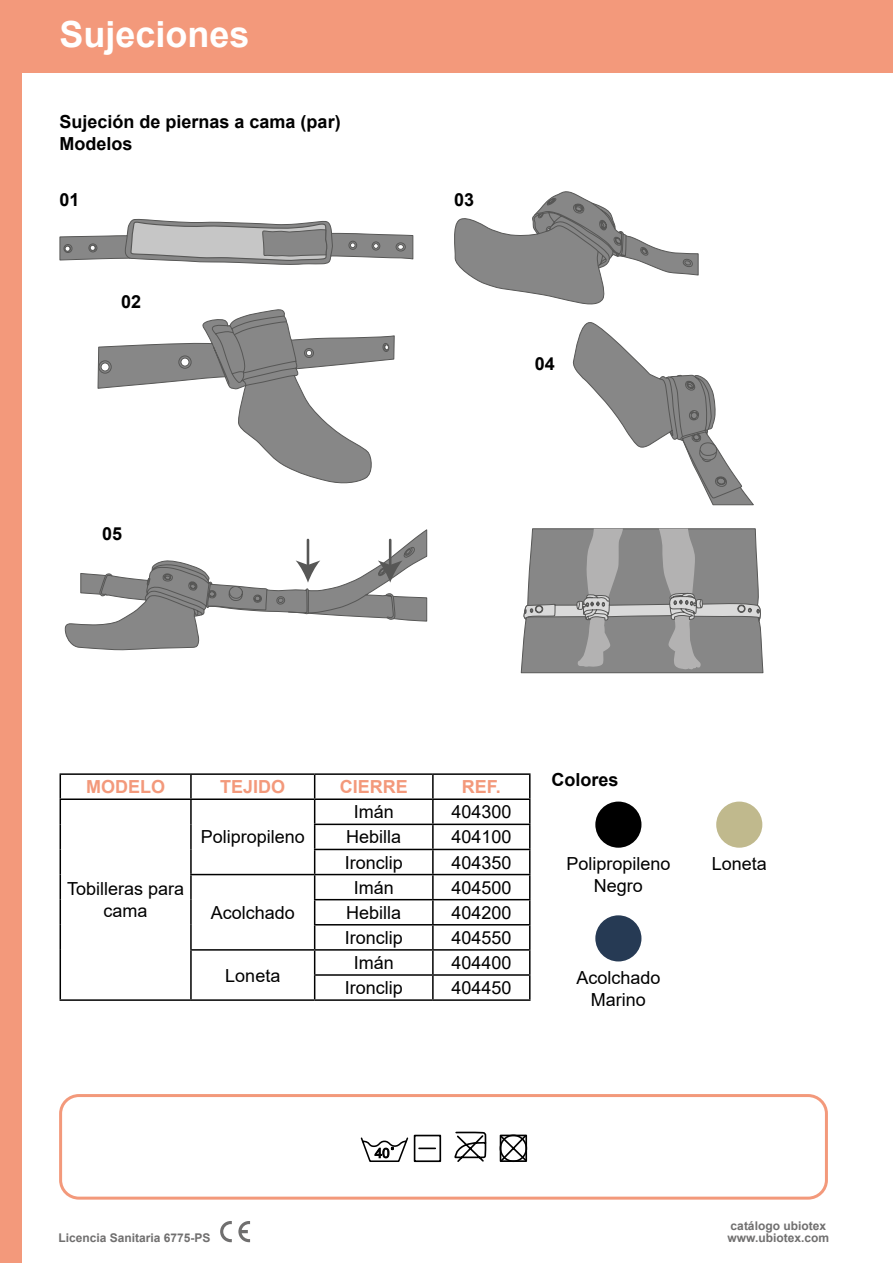
<style>
.page{position:relative;width:893px;height:1263px;background:#fff}
.page>*{position:absolute;margin:0;border:0;box-sizing:border-box;transform-origin:0 0}
.t1{font:700 36px "Arial";color:#fff}
.t2{font:18px/21.6px "Arial";color:#000;text-align:center}
.t3{font:700 18px/21.6px "Arial";color:#000}
.t4{font:700 18px "Arial";color:#f3997b}
.t5{font:700 12px/12px "Arial";color:#706f6f}
</style>
<div class="page">
<div style="left:0;top:0;width:21px;height:1263px;background:#f3997b"></div>
<div style="left:0;top:0;width:893px;height:72px;background:#f3997b"></div>
<svg style="left:220px;top:1221px;width:12px;height:21px"></svg>
<svg style="left:238px;top:1221px;width:12px;height:21px"></svg>
<div style="left:59px;top:1094px;width:769px;height:105px;border:3px solid #f3997b;border-radius:18px"></div>
<svg style="left:454px;top:1131px;width:33px;height:31px"></svg>
<svg style="left:499px;top:1134px;width:29px;height:29px"></svg>
<svg style="left:360px;top:1134px;width:82px;height:29px"></svg>
<hr style="left:60px;top:773px;width:131px;height:2px;background:#000">
<hr style="left:191px;top:773px;width:124px;height:2px;background:#000">
<hr style="left:190px;top:775px;width:2px;height:23px;background:#000">
<hr style="left:315px;top:773px;width:118px;height:2px;background:#000">
<hr style="left:433px;top:773px;width:98px;height:2px;background:#000">
<hr style="left:432px;top:775px;width:2px;height:23px;background:#000">
<hr style="left:529px;top:775px;width:2px;height:23px;background:#000">
<hr style="left:60px;top:798px;width:131px;height:2px;background:#000">
<hr style="left:191px;top:798px;width:124px;height:2px;background:#000">
<hr style="left:190px;top:800px;width:2px;height:24px;background:#000">
<hr style="left:315px;top:798px;width:118px;height:2px;background:#000">
<hr style="left:433px;top:798px;width:98px;height:2px;background:#000">
<hr style="left:432px;top:800px;width:2px;height:24px;background:#000">
<hr style="left:529px;top:800px;width:2px;height:24px;background:#000">
<hr style="left:190px;top:824px;width:2px;height:25px;background:#000">
<hr style="left:314px;top:824px;width:119px;height:1px;background:#000">
<hr style="left:433px;top:824px;width:98px;height:1px;background:#000">
<hr style="left:432px;top:825px;width:2px;height:24px;background:#000">
<hr style="left:529px;top:825px;width:2px;height:24px;background:#000">
<hr style="left:190px;top:849px;width:2px;height:25px;background:#000">
<hr style="left:314px;top:849px;width:119px;height:1px;background:#000">
<hr style="left:433px;top:849px;width:98px;height:1px;background:#000">
<hr style="left:432px;top:850px;width:2px;height:24px;background:#000">
<hr style="left:529px;top:850px;width:2px;height:24px;background:#000">
<hr style="left:190px;top:874px;width:125px;height:1px;background:#000">
<hr style="left:190px;top:875px;width:2px;height:25px;background:#000">
<hr style="left:315px;top:874px;width:118px;height:1px;background:#000">
<hr style="left:433px;top:874px;width:98px;height:1px;background:#000">
<hr style="left:432px;top:875px;width:2px;height:24px;background:#000">
<hr style="left:529px;top:875px;width:2px;height:24px;background:#000">
<hr style="left:190px;top:900px;width:2px;height:25px;background:#000">
<hr style="left:314px;top:899px;width:119px;height:1px;background:#000">
<hr style="left:433px;top:899px;width:98px;height:1px;background:#000">
<hr style="left:432px;top:900px;width:2px;height:24px;background:#000">
<hr style="left:529px;top:900px;width:2px;height:24px;background:#000">
<hr style="left:190px;top:925px;width:2px;height:24px;background:#000">
<hr style="left:314px;top:924px;width:119px;height:1px;background:#000">
<hr style="left:433px;top:924px;width:98px;height:1px;background:#000">
<hr style="left:432px;top:925px;width:2px;height:24px;background:#000">
<hr style="left:529px;top:925px;width:2px;height:24px;background:#000">
<hr style="left:190px;top:949px;width:125px;height:2px;background:#000">
<hr style="left:190px;top:951px;width:2px;height:24px;background:#000">
<hr style="left:315px;top:949px;width:118px;height:2px;background:#000">
<hr style="left:433px;top:949px;width:98px;height:2px;background:#000">
<hr style="left:432px;top:951px;width:2px;height:23px;background:#000">
<hr style="left:529px;top:951px;width:2px;height:23px;background:#000">
<svg style="left:60px;top:775px;width:1px;height:224px"></svg>
<hr style="left:190px;top:975px;width:2px;height:24px;background:#000">
<hr style="left:314px;top:974px;width:119px;height:2px;background:#000">
<svg style="left:314px;top:775px;width:1px;height:224px"></svg>
<hr style="left:433px;top:974px;width:98px;height:2px;background:#000">
<hr style="left:432px;top:976px;width:2px;height:23px;background:#000">
<hr style="left:529px;top:976px;width:2px;height:23px;background:#000">
<hr style="left:60px;top:999px;width:131px;height:2px;background:#000">
<hr style="left:191px;top:999px;width:124px;height:2px;background:#000">
<hr style="left:315px;top:999px;width:118px;height:2px;background:#000">
<hr style="left:433px;top:999px;width:98px;height:2px;background:#000">
<svg style="left:59px;top:218px;width:355px;height:43px"></svg>
<svg style="left:97px;top:251px;width:298px;height:233px"></svg>
<div style="left:383px;top:343px;width:6px;height:9px;border:1px solid #575756;border-radius:50%"></div>
<svg style="left:384px;top:344px;width:5px;height:7px"></svg>
<svg style="left:210px;top:316px;width:104px;height:69px;background:#949494"></svg>
<div style="left:181px;top:358px;width:8px;height:8px;background:#fff;border-radius:50%"></div>
<div style="left:181px;top:358px;width:8px;height:8px;border:1px solid #575756;border-radius:50%"></div>
<div style="left:179px;top:356px;width:12px;height:12px;border:1px solid #575756;border-radius:50%"></div>
<div style="left:101px;top:363px;width:8px;height:8px;background:#fff;border-radius:50%"></div>
<div style="left:101px;top:363px;width:8px;height:8px;border:1px solid #575756;border-radius:50%"></div>
<div style="left:99px;top:361px;width:12px;height:12px;border:1px solid #575756;border-radius:50%"></div>
<svg style="left:454px;top:191px;width:245px;height:114px"></svg>
<svg style="left:572px;top:322px;width:182px;height:184px"></svg>
<svg style="left:64px;top:530px;width:363px;height:121px"></svg>
<svg style="left:520px;top:528px;width:244px;height:145px;background:#979696"></svg>
<div style="left:595px;top:801px;width:46px;height:47px;background:#000;border-radius:50%"></div>
<div style="left:716px;top:801px;width:46px;height:47px;background:#c0b98d;border-radius:50%"></div>
<div style="left:595px;top:915px;width:46px;height:46px;background:#263a54;border-radius:50%"></div>
<h1 class="t1" style="left:60px;top:9px;width:192px">Sujeciones</h1>
<p class="t3" style="left:60px;top:111px;width:283px">Sujeción de piernas a cama (par)<br>Modelos</p>
<p class="t3" style="left:60px;top:189px;width:22px">01</p>
<p class="t3" style="left:454px;top:189px;width:22px">03</p>
<p class="t3" style="left:121px;top:291px;width:22px">02</p>
<p class="t3" style="left:535px;top:353px;width:22px">04</p>
<p class="t3" style="left:102px;top:523px;width:22px">05</p>
<p class="t4" style="left:86px;top:774px;width:81px">MODELO</p>
<p class="t4" style="left:220px;top:774px;width:67px">TEJIDO</p>
<p class="t4" style="left:340px;top:774px;width:70px">CIERRE</p>
<p class="t4" style="left:462px;top:774px;width:41px">REF.</p>
<p class="t2" style="left:67px;top:878px;width:119px">Tobilleras para cama</p>
<p class="t2" style="left:201px;top:826px;width:106px">Polipropileno</p>
<p class="t2" style="left:211px;top:901px;width:86px">Acolchado</p>
<p class="t2" style="left:225px;top:964px;width:57px">Loneta</p>
<p class="t2" style="left:354px;top:801px;width:42px">Imán</p>
<p class="t2" style="left:451px;top:801px;width:62px">404300</p>
<p class="t2" style="left:346px;top:826px;width:57px">Hebilla</p>
<p class="t2" style="left:451px;top:826px;width:62px">404100</p>
<p class="t2" style="left:345px;top:851px;width:60px">Ironclip</p>
<p class="t2" style="left:451px;top:851px;width:62px">404350</p>
<p class="t2" style="left:354px;top:876px;width:42px">Imán</p>
<p class="t2" style="left:451px;top:876px;width:62px">404500</p>
<p class="t2" style="left:346px;top:901px;width:57px">Hebilla</p>
<p class="t2" style="left:451px;top:901px;width:62px">404200</p>
<p class="t2" style="left:345px;top:927px;width:60px">Ironclip</p>
<p class="t2" style="left:451px;top:927px;width:62px">404550</p>
<p class="t2" style="left:354px;top:952px;width:42px">Imán</p>
<p class="t2" style="left:451px;top:952px;width:62px">404400</p>
<p class="t2" style="left:345px;top:977px;width:60px">Ironclip</p>
<p class="t2" style="left:451px;top:977px;width:62px">404450</p>
<p class="t3" style="left:551px;top:769px;width:69px">Colores</p>
<p class="t2" style="left:566px;top:853px;width:106px">Polipropileno<br>Negro</p>
<p class="t2" style="left:712px;top:853px;width:57px">Loneta</p>
<p class="t2" style="left:576px;top:967px;width:86px">Acolchado<br>Marino</p>
<p class="t5" style="left:59px;top:1231px;width:154px">Licencia Sanitaria 6775-PS</p>
<p class="t5" style="left:727px;top:1220px;width:103px">catálogo ubiotex www.ubiotex.com</p>
</div>
